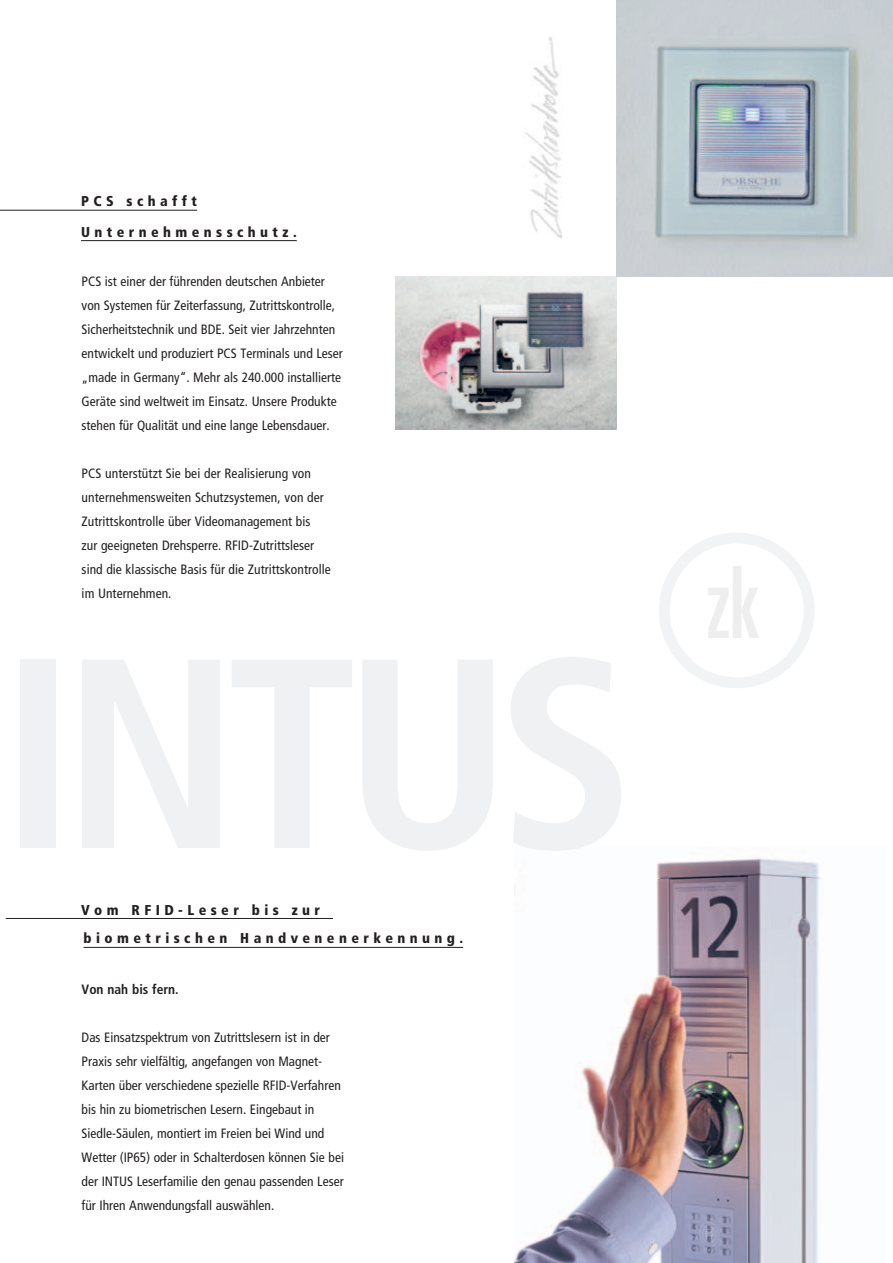
<style>
.page{position:relative;width:893px;height:1263px;background:#fff}
.page>*{position:absolute;margin:0;border:0;box-sizing:border-box;transform-origin:0 0}
.t1{font:900 condensed 14.25px "Frutiger";letter-spacing:.31em;color:#231f20}
.t2{font:condensed 13.5px/24px "Frutiger";color:#231f20}
.t3{font:700 condensed 13.5px "Frutiger";color:#231f20}
</style>
<div class="page">
<img style="left:514px;top:858px;width:307px;height:405px">
<hr style="left:81px;top:240px;width:216px;height:1px;background:#231f20">
<hr style="left:0;top:210px;width:197px;height:1px;background:#231f20">
<img style="left:395px;top:276px;width:222px;height:153px">
<img style="left:617px;top:0;width:276px;height:276px">
<hr style="left:84px;top:947px;width:379px;height:1px;background:#231f20">
<hr style="left:6px;top:918px;width:327px;height:1px;background:#231f20">
<img style="left:525px;top:37px;width:37px;height:202px">
<svg style="left:708px;top:566px;width:51px;height:72px"></svg>
<div style="left:659px;top:533px;width:155px;height:155px;border:11px solid #f2f3f4;border-radius:50%"></div>
<p class="t1" style="left:81px;top:193px;width:118px">PCS schafft</p>
<p class="t1" style="left:81px;top:223px;width:217px">Unternehmensschutz.</p>
<p class="t2" style="left:82px;top:269px;width:263px">PCS ist einer der führenden deutschen Anbieter von Systemen für Zeiterfassung, Zutrittskontrolle, Sicherheitstechnik und BDE. Seit vier Jahrzehnten entwickelt und produziert PCS Terminals und Leser „made in Germany“. Mehr als 240.000 installierte Geräte sind weltweit im Einsatz. Unsere Produkte stehen für Qualität und eine lange Lebensdauer.</p>
<p class="t2" style="left:82px;top:461px;width:251px">PCS unterstützt Sie bei der Realisierung von unternehmensweiten Schutzsystemen, von der Zutrittskontrolle über Videomanagement bis<br>zur geeigneten Drehsperre. RFID-Zutrittsleser sind die klassische Basis für die Zutrittskontrolle im Unternehmen.</p>
<p class="t1" style="left:81px;top:901px;width:241px">Vom RFID-Leser bis zur</p>
<p class="t1" style="left:84px;top:930px;width:381px">biometrischen Handvenenerkennung.</p>
<p class="t3" style="left:82px;top:981px;width:99px">Von nah bis fern.</p>
<p class="t2" style="left:82px;top:1025px;width:264px">Das Einsatzspektrum von Zutrittslesern ist in der Praxis sehr vielfältig, angefangen von Magnet-Karten über verschiedene spezielle RFID-Verfahren bis hin zu biometrischen Lesern. Eingebaut in Siedle-Säulen, montiert im Freien bei Wind und Wetter (IP65) oder in Schalterdosen können Sie bei der INTUS Leserfamilie den genau passenden Leser für Ihren Anwendungsfall auswählen.</p>
</div>
